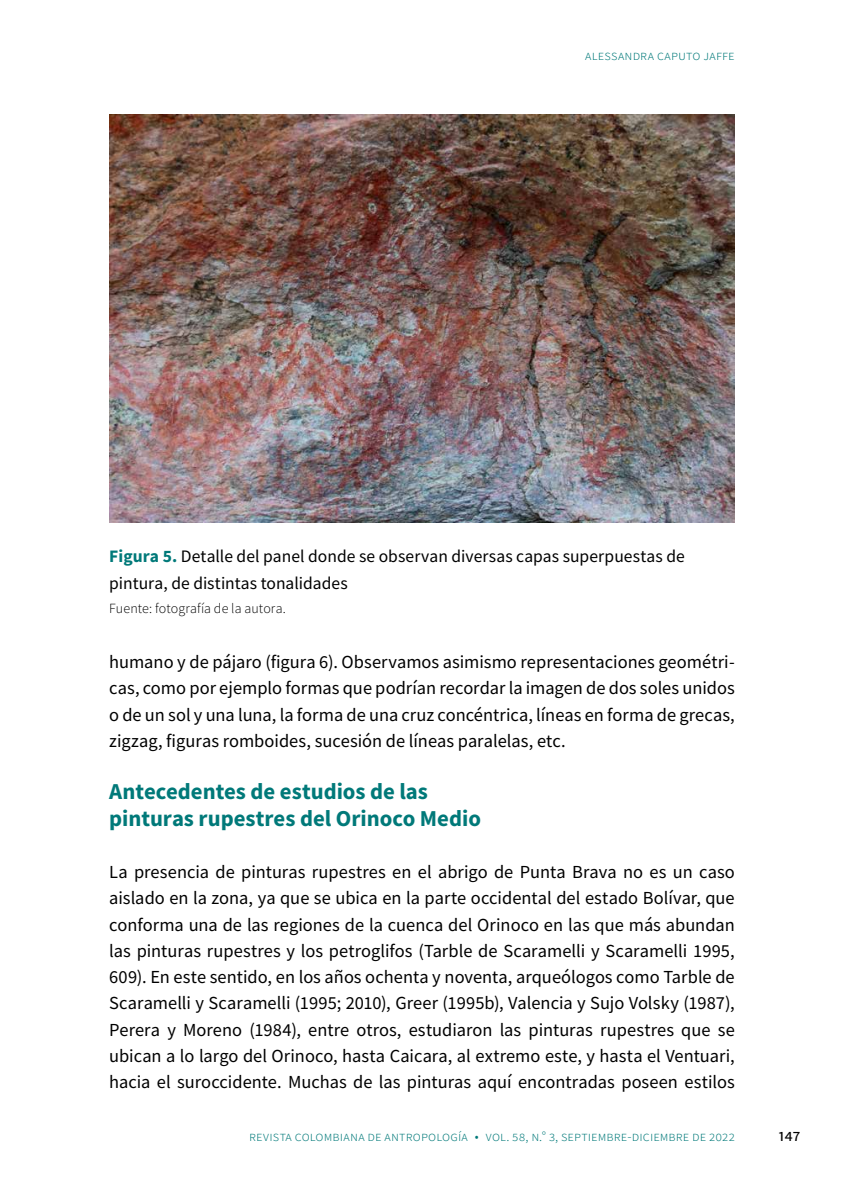
<style>
.page{position:relative;width:844px;height:1191px;background:#fff}
.page>*{position:absolute;margin:0;border:0;box-sizing:border-box;transform-origin:0 0}
.t1{font:700 22.75px/26.2px "Source Sans Pro";color:#007979}
.t2{font:18.38px/26.2px "Source Sans Pro";color:#000;text-align:justify}
.t3{font:17.5px/26.2px "Source Sans Pro";letter-spacing:.005em;color:#000}
.t4{font:300 14px "Source Sans Pro";letter-spacing:.01em;color:#007979}
.t5{font:300 14px "Source Sans Pro";letter-spacing:.005em;color:#000}
.s1{font-weight:700;color:#007979}
</style>
<div class="page">
<img style="left:109px;top:114px;width:625px;height:409px">
<p class="t4" style="left:585px;top:47px;width:8px">ALESSANDRA</p>
<p class="t4" style="left:657px;top:47px;width:77px">CAPUTO JAFFE</p>
<p class="t3" style="left:109px;top:543px;width:577px"><span class="s1">Figura 5.</span> Detalle del panel donde se observan diversas capas superpuestas de pintura, de distintas tonalidades</p>
<p class="t5" style="left:109px;top:599px;width:178px">Fuente: fotografía de la autora.</p>
<p class="t2" style="left:109px;top:648px;width:627px">humano y de pájaro (figura 6). Observamos asimismo representaciones geométri&shy;cas, como por ejemplo formas que podrían recordar la imagen de dos soles unidos o de un sol y una luna, la forma de una cruz concéntrica, líneas en forma de grecas, zigzag, figuras romboides, sucesión de líneas paralelas, etc.</p>
<p class="t1" style="left:109px;top:778px;width:373px">Antecedentes de estudios de las pinturas rupestres del Orinoco Medio</p>
<p class="t2" style="left:109px;top:858px;width:627px">La presencia de pinturas rupestres en el abrigo de Punta Brava no es un caso aislado en la zona, ya que se ubica en la parte occidental del estado Bolívar, que conforma una de las regiones de la cuenca del Orinoco en las que más abundan las pinturas rupestres y los petroglifos (Tarble de Scaramelli y Scaramelli 1995, 609). En este sentido, en los años ochenta y noventa, arqueólogos como Tarble de Scaramelli y Scaramelli (1995; 2010), Greer (1995b), Valencia y Sujo Volsky (1987), Perera y Moreno (1984), entre otros, estudiaron las pinturas rupestres que se ubican a lo largo del Orinoco, hasta Caicara, al extremo este, y hasta el Ventuari, hacia el suroccidente. Muchas de las pinturas aquí encontradas poseen estilos</p>
<p class="t4" style="left:249px;top:1128px;width:320px">revista colombiana de antropología • Vol. 58, N .° 3, SEPTIEMBRE</p>
<p class="t4" style="left:627px;top:1128px;width:12px">-DICIEMBRE</p>
<p class="t4" style="left:692px;top:1128px;width:44px">de 2022</p>
<p class="t3" style="left:778px;top:1122px;width:23px">147</p>
</div>
